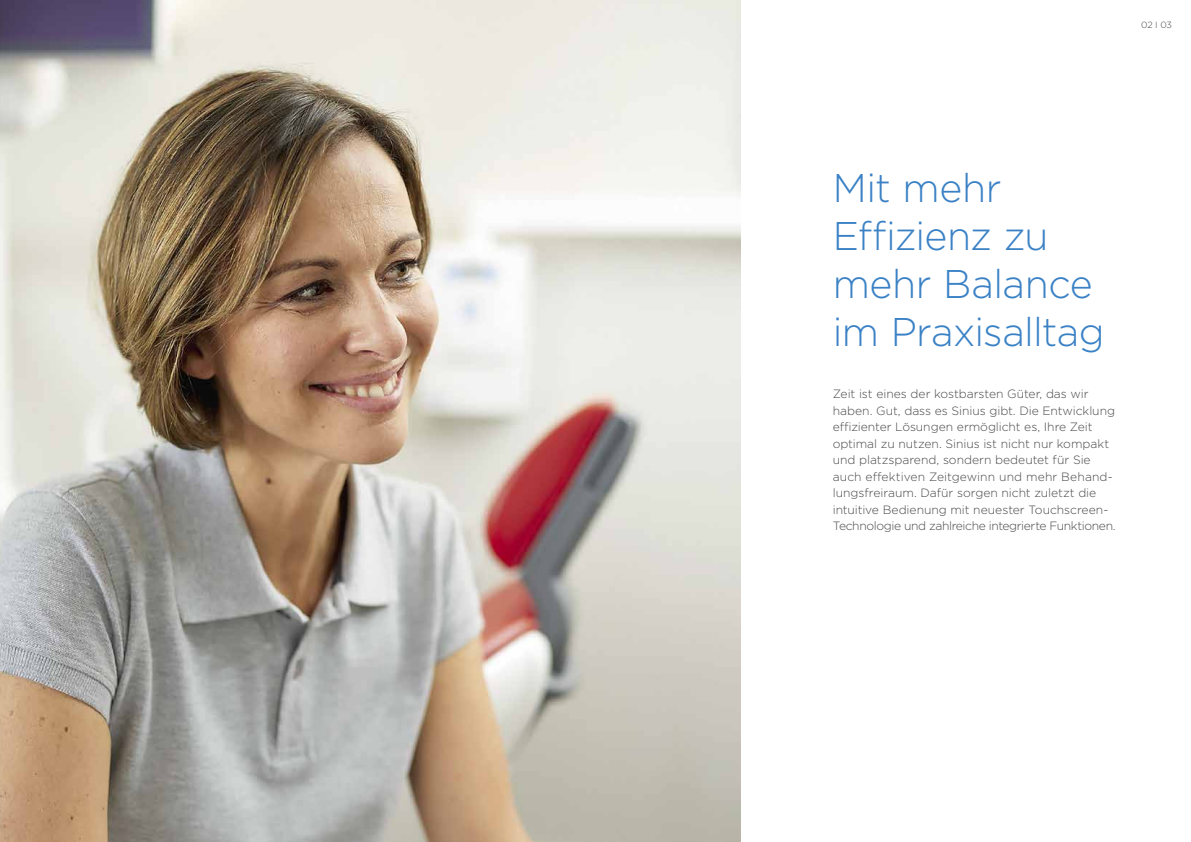
<style>
.page{position:relative;width:1191px;height:842px;background:#fff}
.page>*{position:absolute;margin:0;border:0;box-sizing:border-box;transform-origin:0 0}
.t1{font:300 40px/48px "Gotham";letter-spacing:-.015em;color:#3a81c5}
.t2{font:300 12px/16.5px "Gotham";letter-spacing:-.005em;color:#484848}
.t3{font:300 9px "Gotham";color:#484848}
</style>
<div class="page">
<img style="left:0;top:0;width:740px;height:842px">
<p class="t3" style="left:1141px;top:19px;width:32px">02 I 03</p>
<h1 class="t1" style="left:832px;top:163px;width:273px">Mit mehr<br>Effizienz zu mehr Balance im Praxisalltag</h1>
<p class="t2" style="left:832px;top:385px;width:284px">Zeit ist eines der kostbarsten Güter, das wir haben. Gut, dass es Sinius gibt. Die Entwicklung effizienter Lösungen ermöglicht es, Ihre Zeit optimal zu nutzen. Sinius ist nicht nur kompakt und platzsparend, sondern bedeutet für Sie auch effektiven Zeitgewinn und mehr Behand&shy;lungsfreiraum. Dafür sorgen nicht zuletzt die intuitive Bedienung mit neuester Touchscreen-Technologie und zahlreiche integrierte Funktionen.</p>
</div>
